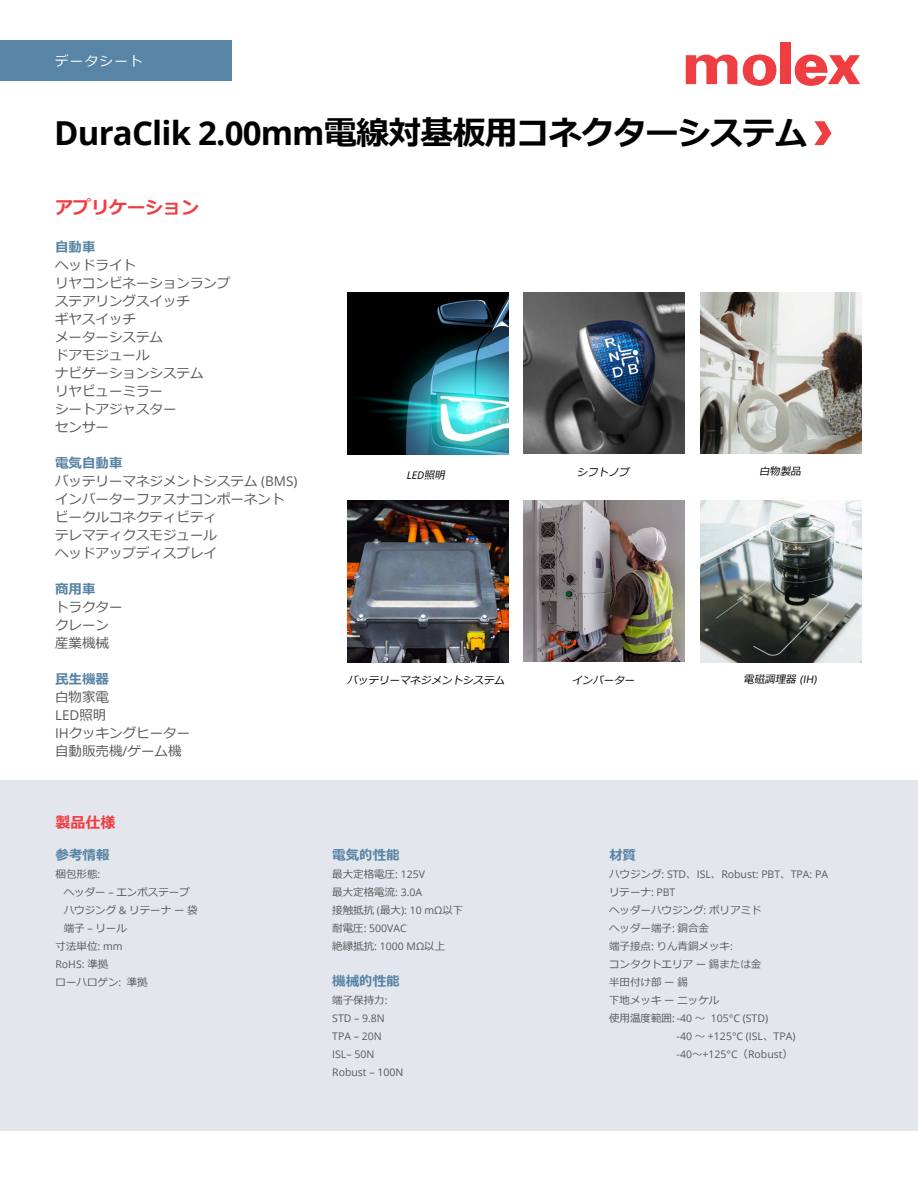
<style>
.page{position:relative;width:918px;height:1188px;background:#fff}
.page>*{position:absolute;margin:0;border:0;box-sizing:border-box;transform-origin:0 0}
.t1{font:700 33px "Meiryo";letter-spacing:-.025em;color:#000}
.t2{font:700 18px "Meiryo";color:#ef3e42}
.t3{font:700 15px "Meiryo";color:#ef3e42}
.t4{font:13.5px/18px "Meiryo";color:#58595b}
.t5{font:700 13.5px "Meiryo";color:#5884a5}
.t6{font:13.5px "Meiryo";letter-spacing:.1em;color:#fff}
.t7{font:13.5px "Open Sans";color:#58595b}
.t8{font:10.5px/18px "Meiryo";color:#58595b}
.t9{font:10.5px/18px "Open Sans";color:#58595b}
.t10{font:italic 10.5px "Meiryo";color:#000}
.t11{font:italic 10.5px "Open Sans";color:#000}
.s1{font-family:"Open Sans"}
.s2{font-weight:700;color:#5884a5}
.s3{font-family:"Meiryo"}
</style>
<div class="page">
<div style="left:780px;top:43px;width:10px;height:41px;background:#ef3e42"></div>
<svg style="left:743px;top:55px;width:33px;height:31px"></svg>
<svg style="left:686px;top:54px;width:51px;height:30px"></svg>
<svg style="left:795px;top:55px;width:65px;height:31px"></svg>
<div style="left:0;top:40px;width:231px;height:41px;background:#5884a5"></div>
<svg style="left:814px;top:121px;width:18px;height:24px"></svg>
<img style="left:347px;top:293px;width:162px;height:161px">
<img style="left:347px;top:501px;width:162px;height:161px">
<img style="left:523px;top:292px;width:162px;height:162px">
<img style="left:523px;top:500px;width:162px;height:162px">
<img style="left:700px;top:292px;width:162px;height:162px">
<img style="left:700px;top:500px;width:162px;height:162px">
<div style="left:0;top:780px;width:918px;height:351px;background:#e3e7ed"></div>
<p class="t6" style="left:55px;top:52px;width:89px">データシート</p>
<h1 class="t1" style="left:54px;top:110px;width:755px"><span class="s1">DuraClik 2.00mm</span>電線対基板用コネクターシステム</h1>
<h2 class="t2" style="left:55px;top:195px;width:145px">アプリケーション</h2>
<p class="t5" style="left:55px;top:238px;width:42px">自動車</p>
<p class="t4" style="left:55px;top:257px;width:177px">ヘッドライト<br>リヤコンビネーションランプステアリングスイッチ<br>ギヤスイッチ<br>メーターシステム<br>ドアモジュール<br>ナビゲーションシステム<br>リヤビューミラー<br>シートアジャスター<br>センサー</p>
<p class="t4" style="left:55px;top:455px;width:244px"><span class="s2">電気自動車<br></span>バッテリーマネジメントシステム <span class="s1">(BMS)</span>インバーターファスナコンポーネントビークルコネクティビティ<br>テレマティクスモジュール<br>ヘッドアップディスプレイ</p>
<p class="t5" style="left:55px;top:580px;width:42px">商用車</p>
<p class="t4" style="left:55px;top:599px;width:69px">トラクタークレーン産業機械</p>
<p class="t5" style="left:55px;top:670px;width:55px">民生機器</p>
<p class="t4" style="left:55px;top:689px;width:55px">白物家電</p>
<p class="t7" style="left:55px;top:706px;width:53px">LED<span class="s3">照明</span></p>
<p class="t4" style="left:55px;top:725px;width:137px"><span class="s1">IH</span>クッキングヒーター自動販売機<span class="s1">/</span>ゲーム機</p>
<p class="t3" style="left:56px;top:812px;width:61px">製品仕様</p>
<p class="t5" style="left:56px;top:845px;width:55px">参考情報</p>
<p class="t8" style="left:56px;top:865px;width:46px">梱包形態<span class="s1">:</span></p>
<p class="t8" style="left:64px;top:883px;width:128px">ヘッダー <span class="s1">–</span> エンボステープ</p>
<p class="t8" style="left:64px;top:901px;width:136px">ハウジング <span class="s1">&amp;</span> リテーナー袋</p>
<p class="t8" style="left:64px;top:919px;width:65px">端子 <span class="s1">–</span> リール</p>
<p class="t8" style="left:56px;top:937px;width:69px">寸法単位<span class="s1">: mm</span></p>
<p class="t9" style="left:56px;top:955px;width:54px">RoHS: <span class="s3">準拠</span></p>
<p class="t8" style="left:56px;top:973px;width:94px">ローハロゲン<span class="s1">:</span> 準拠</p>
<p class="t11" style="left:407px;top:468px;width:42px">LED<span class="s3">照明</span></p>
<p class="t10" style="left:347px;top:673px;width:161px">バッテリーマネジメントシステム</p>
<p class="t5" style="left:332px;top:845px;width:69px">電気的性能</p>
<p class="t8" style="left:332px;top:865px;width:133px">最大定格電圧<span class="s1">: 125V<br></span>最大定格電流<span class="s1">: 3.0A<br></span>接触抵抗 <span class="s1">(</span>最大<span class="s1">): 10 mΩ</span>以下</p>
<p class="t9" style="left:332px;top:919px;width:114px"><span class="s3">耐電圧</span>: 500VAC<br><span class="s3">絶縁抵抗</span>: 1000 MΩ<span class="s3">以上</span></p>
<p class="t5" style="left:332px;top:971px;width:69px">機械的性能</p>
<p class="t8" style="left:332px;top:991px;width:57px">端子保持力<span class="s1">:</span></p>
<p class="t9" style="left:332px;top:1009px;width:73px">STD – 9.8N<br>TPA – 20N<br>ISL– 50N<br>Robust – 100N</p>
<p class="t10" style="left:577px;top:465px;width:56px">シフトノブ</p>
<p class="t10" style="left:572px;top:673px;width:67px">インバーター</p>
<p class="t10" style="left:759px;top:464px;width:46px">白物製品</p>
<p class="t10" style="left:744px;top:672px;width:77px">電磁調理器 <span class="s1">(IH)</span></p>
<p class="t5" style="left:609px;top:845px;width:28px">材質</p>
<p class="t9" style="left:609px;top:865px;width:221px"><span class="s3">ハウジング</span>: STD<span class="s3">、</span>ISL<span class="s3">、</span>Robust: PBT<span class="s3">、</span>TPA: PA</p>
<p class="t8" style="left:609px;top:883px;width:154px">リテーナ<span class="s1">: PBT<br></span>ヘッダーハウジング<span class="s1">:</span> ポリアミドヘッダー端子<span class="s1">:</span> 銅合金<br>端子接点<span class="s1">:</span> りん青銅メッキ<span class="s1">:<br></span>コンタクトエリアー錫または金半田付け部ー錫<br>下地メッキーニッケル</p>
<p class="t9" style="left:677px;top:1009px;width:120px;text-indent:-68px"><span class="s3">使用温度範囲</span>: -40 <span class="s3">～</span> 105°C (STD)<br>-40 <span class="s3">～</span> +125°C (ISL<span class="s3">、</span>TPA) -40<span class="s3">～</span>+125°C<span class="s3">（</span>Robust<span class="s3">）</span></p>
</div>
